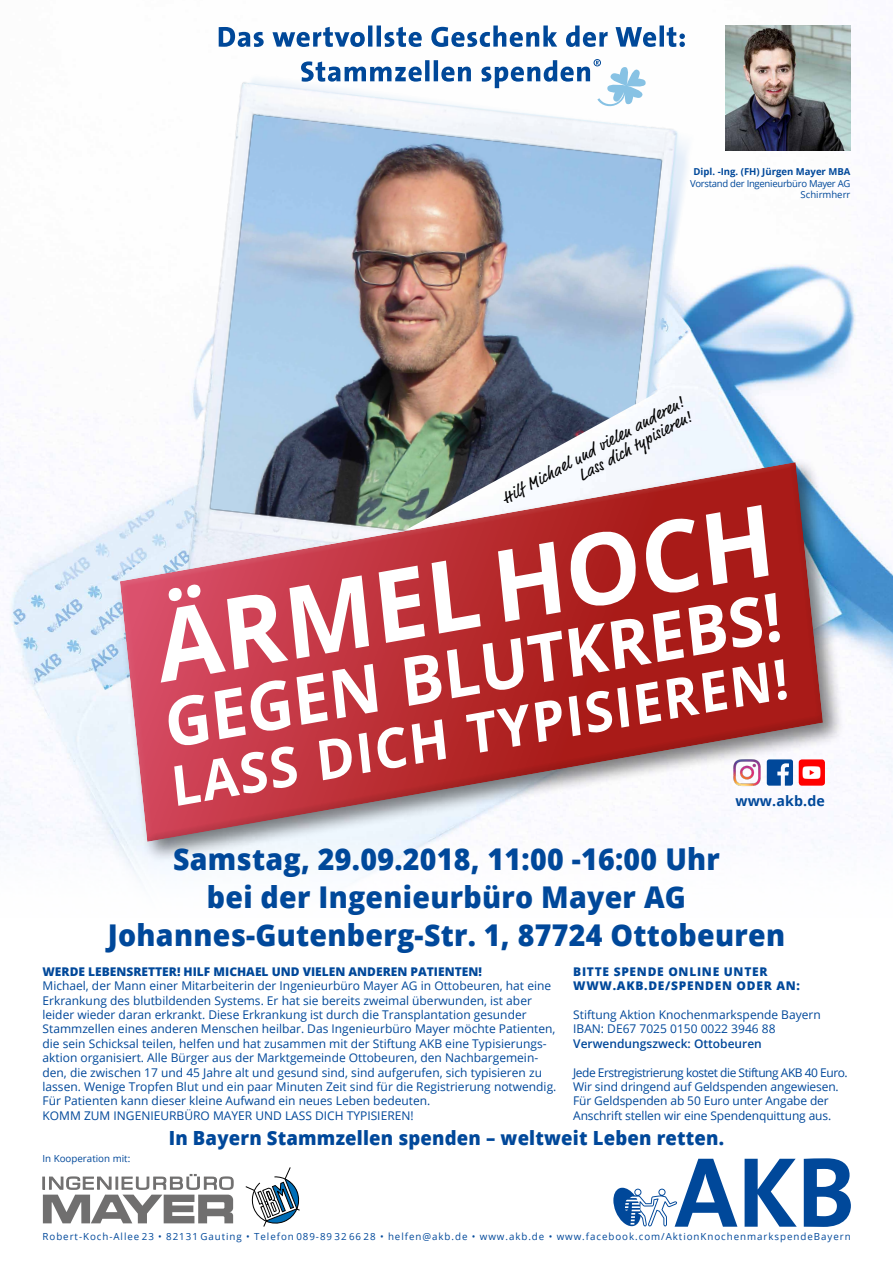
<style>
.page{position:relative;width:893px;height:1263px;background:#fff}
.page>*{position:absolute;margin:0;border:0;box-sizing:border-box;transform-origin:0 0}
.t1{font:700 99px "Open Sans";color:#fff}
.t2{font:700 66.75px "Open Sans";color:#fff}
.t3{font:700 55.2px "Open Sans";color:#fff;scale:.95 1}
.t4{font:800 30px/37.8px "Open Sans";letter-spacing:.01em;color:#00489a;text-align:center;scale:.95 1}
.t5{font:800 19.5px "Open Sans";letter-spacing:.01em;color:#00489a;scale:.95 1}
.t6{font:16.5px/16.6px "Market OT";color:#000;text-align:right}
.t7{font:700 14.25px "Open Sans";letter-spacing:.01em;color:#00489a}
.t8{font:12px/14.4px "Open Sans";color:#00489a}
.t9{font:800 12px "Open Sans";color:#00489a}
.t10{font:800 12px/14.4px "Open Sans";letter-spacing:.06em;color:#00489a}
.t11{font:600 12px "Open Sans";color:#00489a}
.t12{font:9.75px "Open Sans";letter-spacing:.1em;color:#00489a}
.t13{font:9.75px "Open Sans";color:#00489a}
.t14{font:9.6px/11.4px "Open Sans";letter-spacing:-.03em;color:#00489a;text-align:right}
.t15{font:700 9.6px "Open Sans";color:#00489a}
</style>
<div class="page">
<img style="left:0;top:25px;width:893px;height:856px">
<img style="left:725px;top:26px;width:125px;height:124px">
<img style="left:167px;top:71px;width:532px;height:387px">
<svg style="left:745px;top:1159px;width:52px;height:68px"></svg>
<svg style="left:804px;top:1158px;width:47px;height:69px"></svg>
<svg style="left:613px;top:1159px;width:124px;height:68px"></svg>
<div style="left:115px;top:458px;width:730px;height:406px;background:#000;opacity:.5"></div>
<svg style="left:116px;top:459px;width:715px;height:385px;background:#be646a"></svg>
<svg style="left:301px;top:59px;width:346px;height:49px"></svg>
<svg style="left:219px;top:26px;width:466px;height:21px"></svg>
<svg style="left:43px;top:1174px;width:191px;height:50px"></svg>
<svg style="left:245px;top:1167px;width:55px;height:60px"></svg>
<img style="left:728px;top:753px;width:38px;height:39px">
<img style="left:799px;top:759px;width:26px;height:27px">
<svg style="left:767px;top:759px;width:26px;height:27px"></svg>
<p class="t15" style="left:693px;top:165px;width:158px">Dipl. -Ing. (FH) Jürgen Mayer MBA</p>
<p class="t14" style="left:690px;top:177px;width:162px">Vorstand der Ingenieurbüro Mayer AG<br>Schirmherr</p>
<h3 class="t6" style="left:500px;top:493px;width:206px;rotate:-29deg">Hilf Michael und vielen anderen!<br>Lass dich typisieren!</h3>
<h1 class="t1" style="left:142px;top:578px;width:627px;rotate:-10deg">ÄRMEL HOCH</h1>
<h2 class="t2" style="left:155px;top:678px;width:627px;rotate:-10deg">GEGEN BLUTKREBS!</h2>
<h3 class="t3" style="left:163px;top:748px;width:660px;rotate:-10deg">LASS DICH TYPISIEREN!</h3>
<p class="t7" style="left:735px;top:791px;width:91px">www.akb.de</p>
<h3 class="t4" style="left:108px;top:839px;width:714px">Samstag, 29.09.2018, 11:00 -16:00 Uhr<br>bei der Ingenieurbüro Mayer AG<br>Johannes-Gutenberg-Str. 1, 87724 Ottobeuren</h3>
<p class="t10" style="left:573px;top:963px;width:228px">BITTE SPENDE ONLINE UNTER<br>WWW.AKB.DE/SPENDEN ODER AN:</p>
<p class="t8" style="left:573px;top:1007px;width:249px">Stiftung Aktion Knochenmarkspende Bayern<br>IBAN: DE67 7025 0150 0022 3946 88</p>
<p class="t11" style="left:573px;top:1035px;width:190px">Verwendungszweck: Ottobeuren</p>
<p class="t8" style="left:573px;top:1065px;width:276px">Jede Erstregistrierung kostet die Stiftung AKB 40 Euro.<br>Wir sind dringend auf Geldspenden angewiesen.<br>Für Geldspenden ab 50 Euro unter Angabe der Anschrift stellen wir eine Spendenquittung aus.</p>
<p class="t9" style="left:43px;top:962px;width:441px">WERDE LEBENSRETTER! HILF MICHAEL UND VIELEN ANDEREN PATIENTEN!</p>
<p class="t8" style="left:43px;top:978px;width:515px">Michael, der Mann einer Mitarbeiterin der Ingenieurbüro Mayer AG in Ottobeuren, hat eine Erkrankung des blutbildenden Systems. Er hat sie bereits zweimal überwunden, ist aber leider wieder daran erkrankt. Diese Erkrankung ist durch die Transplantation gesunder Stammzellen eines anderen Menschen heilbar. Das Ingenieurbüro Mayer möchte Patienten, die sein Schicksal teilen, helfen und hat zusammen mit der Stiftung AKB eine Typisierungs&shy;aktion organisiert. Alle Bürger aus der Marktgemeinde Ottobeuren, den Nachbargemein&shy;den, die zwischen 17 und 45 Jahre alt und gesund sind, sind aufgerufen, sich typisieren zu lassen. Wenige Tropfen Blut und ein paar Minuten Zeit sind für die Registrierung notwendig.<br>Für Patienten kann dieser kleine Aufwand ein neues Leben bedeuten.<br>KOMM ZUM INGENIEURBÜRO MAYER UND LASS DICH TYPISIEREN!</p>
<h3 class="t5" style="left:169px;top:1123px;width:586px">In Bayern Stammzellen spenden – weltweit Leben retten.</h3>
<p class="t13" style="left:43px;top:1152px;width:89px">In Kooperation mit:</p>
<p class="t12" style="left:43px;top:1230px;width:810px">Robert-Koch-Allee 23 • 82131 Gauting • Telefon 089-89 32 66 28 • helfen@akb.de • www.akb.de • www.facebook.com/AktionKnochenmarkspendeBayern</p>
</div>
